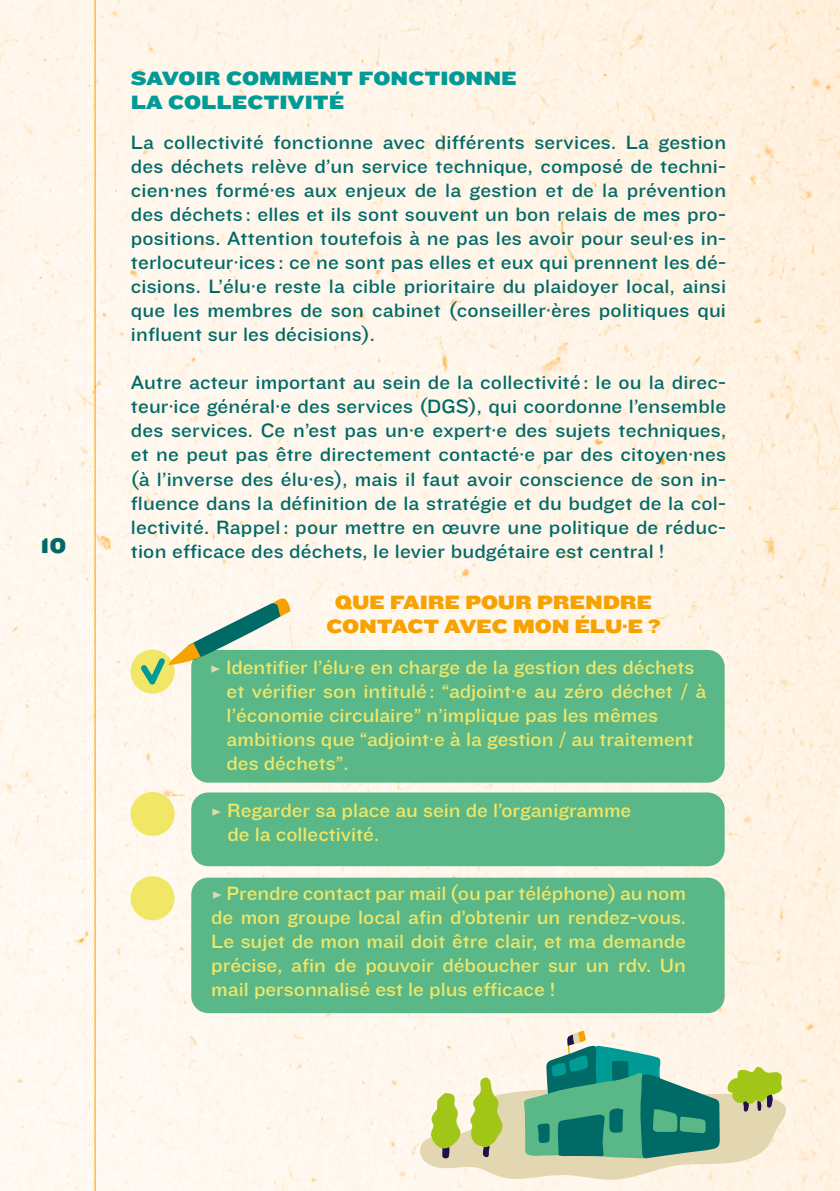
<style>
.page{position:relative;width:840px;height:1191px;background:#fff}
.page>*{position:absolute;margin:0;border:0;box-sizing:border-box;transform-origin:0 0}
.t1{font:22px "Knockout HTF73 Full Heviweight";color:#006a67}
.t2{font:20px/24px "Knockout HTF32 Junior Cruiserwt";letter-spacing:.01em;color:#006a67;text-align:justify}
.t3{font:20px/24px "Knockout HTF32 Junior Cruiserwt";color:#f1e766}
.t4{font:20px/24px "Knockout HTF73 Full Heviweight";letter-spacing:-.01em;color:#f6a200;text-align:center}
.t5{font:20px/24px "Knockout HTF73 Full Heviweight";color:#009b97}
.s1{font-family:"Knockout HTF73 Full Heviweight";color:#e2d7b1}
</style>
<div class="page">
<img style="left:0;top:0;width:839px;height:1191px">
<hr style="left:94px;top:0;width:1px;height:1191px;background:#f6a200">
<svg style="left:417px;top:1030px;width:368px;height:149px;background:#adcaaa"></svg>
<div style="left:191px;top:650px;width:533px;height:132px;background:#5ab787;border-radius:17px"></div>
<div style="left:191px;top:792px;width:533px;height:74px;background:#5ab787;border-radius:17px"></div>
<svg style="left:130px;top:649px;width:44px;height:44px"></svg>
<div style="left:130px;top:792px;width:44px;height:44px;background:#f1e766;border-radius:50%"></div>
<svg style="left:136px;top:597px;width:154px;height:97px"></svg>
<div style="left:130px;top:876px;width:44px;height:44px;background:#f1e766;border-radius:50%"></div>
<div style="left:191px;top:877px;width:533px;height:136px;background:#5ab787;border-radius:17px"></div>
<p class="t1" style="left:40px;top:534px;width:27px">10</p>
<p class="t5" style="left:131px;top:67px;width:387px">SAVOIR COMMENT FONCTIONNE<br>LA COLLECTIVITÉ</p>
<p class="t2" style="left:131px;top:131px;width:596px">La collectivité fonctionne avec différents services. La gestion des déchets relève d’un service technique, composé de techni&shy;cien·nes formé·es aux enjeux de la gestion et de la prévention des déchets : elles et ils sont souvent un bon relais de mes pro&shy;positions. Attention toutefois à ne pas les avoir pour seul·es in&shy;terlocuteur·ices : ce ne sont pas elles et eux qui prennent les dé&shy;cisions. L’élu·e reste la cible prioritaire du plaidoyer local, ainsi que les membres de son cabinet (conseiller·ères politiques qui influent sur les décisions).</p>
<p class="t2" style="left:131px;top:371px;width:596px">Autre acteur important au sein de la collectivité : le ou la direc&shy;teur·ice général·e des services (DGS), qui coordonne l’ensemble des services. Ce n’est pas un·e expert·e des sujets techniques, et ne peut pas être directement contacté·e par des citoyen·nes (à l’inverse des élu·es), mais il faut avoir conscience de son in&shy;fluence dans la définition de la stratégie et du budget de la col&shy;lectivité. Rappel : pour mettre en œuvre une politique de réduc&shy;tion efficace des déchets, le levier budgétaire est central !</p>
<p class="t4" style="left:326px;top:590px;width:335px">QUE FAIRE POUR PRENDRE<br>CONTACT AVEC MON ÉLU·E ?</p>
<p class="t3" style="left:226px;top:656px;width:481px;text-indent:-17px"><span class="s1">≥</span> Identifier l’élu·e en charge de la gestion des déchets et vérifier son intitulé: “adjoint·e au zéro déchet / à l’économie circulaire” n’implique pas les mêmes ambitions que “adjoint·e à la gestion / au traitement des déchets”.</p>
<p class="t3" style="left:227px;top:798px;width:405px;text-indent:-17px"><span class="s1">≥</span> Regarder sa place au sein de l’organigramme de la collectivité.</p>
<p class="t3" style="left:211px;top:882px;width:476px;text-align:justify"><span class="s1">≥</span> Prendre contact par mail (ou par téléphone) au nom de mon groupe local afin d’obtenir un rendez-vous.<br>Le sujet de mon mail doit être clair, et ma demande précise, afin de pouvoir déboucher sur un rdv. Un mail personnalisé est le plus efficace !</p>
</div>
